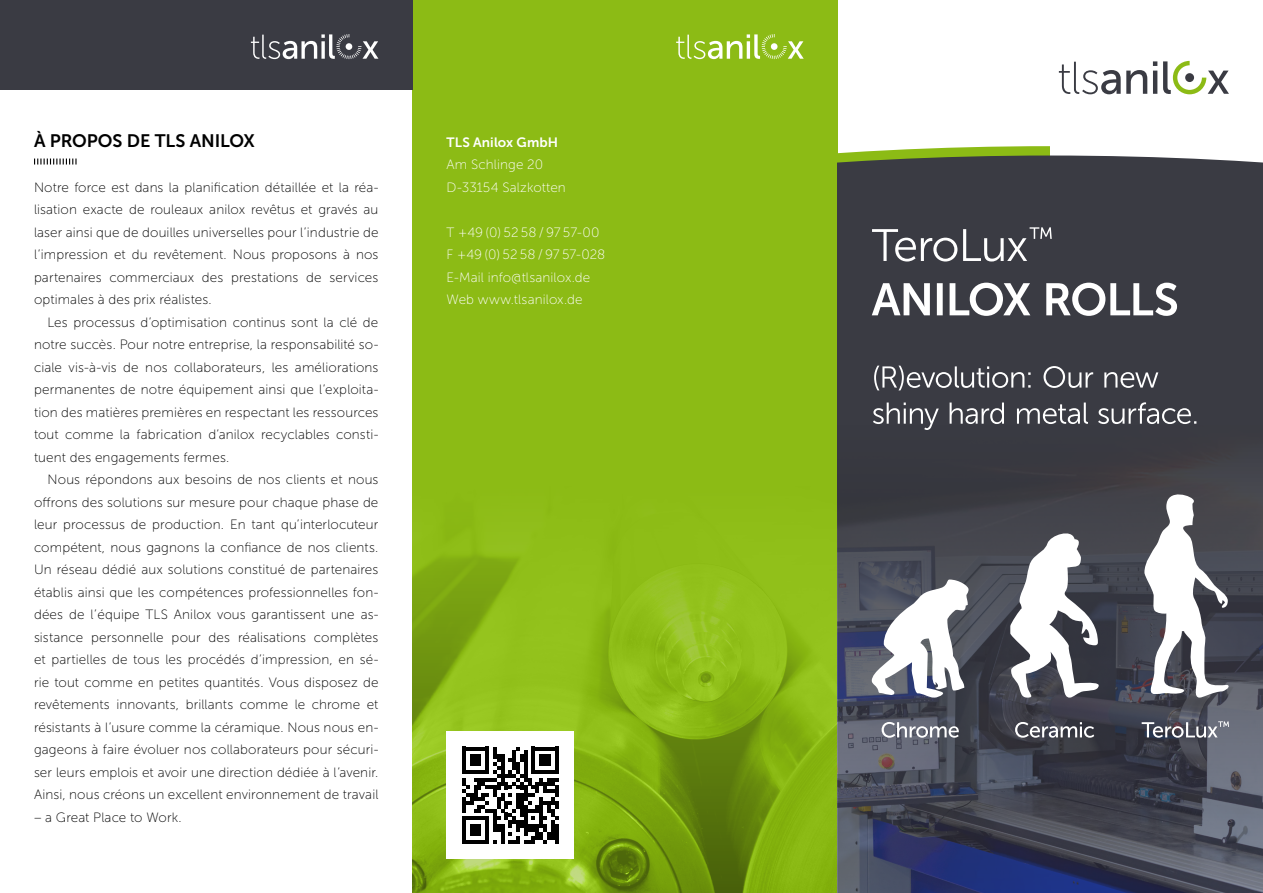
<style>
.page{position:relative;width:1263px;height:893px;background:#fff}
.page>*{position:absolute;margin:0;border:0;box-sizing:border-box;transform-origin:0 0}
.t1{font:18px "Museo Sans 700";letter-spacing:-.01em;color:#000}
.t2{font:13.5px/22.5px "Museo Sans 100";letter-spacing:.01em;color:#000;text-align:justify}
.t3{font:13.5px/22.5px "Museo Sans 100";letter-spacing:.01em;color:#fff}
.t4{font:13.5px "Museo Sans 700";letter-spacing:.01em;color:#fff}
</style>
<div class="page">
<div style="left:412px;top:0;width:426px;height:893px;background:#8cbb15"></div>
<div style="left:838px;top:156px;width:425px;height:267px;background:#3a3b43"></div>
<svg style="left:1059px;top:62px;width:88px;height:32px"></svg>
<svg style="left:1153px;top:61px;width:4px;height:5px"></svg>
<hr style="left:1153px;top:71px;width:4px;height:23px;background:#3a3b43">
<svg style="left:1163px;top:61px;width:66px;height:33px"></svg>
<svg style="left:676px;top:34px;width:128px;height:25px"></svg>
<img style="left:412px;top:484px;width:426px;height:409px">
<div style="left:446px;top:731px;width:128px;height:128px;background:#fff"></div>
<svg style="left:462px;top:747px;width:97px;height:96px"></svg>
<div style="left:0;top:0;width:412px;height:89px;background:#3a3b43"></div>
<img style="left:838px;top:423px;width:425px;height:470px">
<svg style="left:251px;top:34px;width:127px;height:25px"></svg>
<svg style="left:1010px;top:528px;width:89px;height:170px"></svg>
<svg style="left:882px;top:722px;width:77px;height:16px"></svg>
<svg style="left:872px;top:579px;width:97px;height:119px"></svg>
<svg style="left:1144px;top:487px;width:86px;height:211px"></svg>
<svg style="left:1142px;top:721px;width:87px;height:17px"></svg>
<svg style="left:1015px;top:722px;width:79px;height:16px"></svg>
<svg style="left:873px;top:402px;width:323px;height:28px;background:#5b5c63"></svg>
<svg style="left:874px;top:366px;width:284px;height:24px;background:#616268"></svg>
<svg style="left:872px;top:283px;width:305px;height:33px"></svg>
<svg style="left:872px;top:227px;width:180px;height:35px;background:#5f6067"></svg>
<svg style="left:34px;top:159px;width:43px;height:6px"></svg>
<h1 class="t1" style="left:34px;top:130px;width:222px">À PROPOS DE TLS ANILOX</h1>
<p class="t2" style="left:34px;top:176px;width:346px">Notre force est dans la planification détaillée et la réa&shy;lisation exacte de rouleaux anilox revêtus et gravés au laser ainsi que de douilles universelles pour l’industrie de l’impression et du revêtement. Nous proposons à nos partenaires commerciaux des prestations de services optimales à des prix réalistes.</p>
<p class="t2" style="left:34px;top:311px;width:346px;text-indent:14px">Les processus d’optimisation continus sont la clé de notre succès. Pour notre entreprise, la responsabilité so&shy;ciale vis-à-vis de nos collaborateurs, les améliorations permanentes de notre équipement ainsi que l’exploita&shy;tion des matières premières en respectant les ressources tout comme la fabrication d’anilox recyclables consti&shy;tuent des engagements fermes.</p>
<p class="t2" style="left:34px;top:468px;width:346px;text-indent:14px">Nous répondons aux besoins de nos clients et nous offrons des solutions sur mesure pour chaque phase de leur processus de production. En tant qu’interlocuteur compétent, nous gagnons la confiance de nos clients.<br>Un réseau dédié aux solutions constitué de partenaires établis ainsi que les compétences professionnelles fon&shy;dées de l’équipe TLS Anilox vous garantissent une as&shy;sistance personnelle pour des réalisations complètes et partielles de tous les procédés d’impression, en sé&shy;rie tout comme en petites quantités. Vous disposez de revêtements innovants, brillants comme le chrome et résistants à l’usure comme la céramique. Nous nous en&shy;gageons à faire évoluer nos collaborateurs pour sécuri&shy;ser leurs emplois et avoir une direction dédiée à l’avenir.<br>Ainsi, nous créons un excellent environnement de travail</p>
<p class="t2" style="left:34px;top:806px;width:149px">– a Great Place to Work.</p>
<p class="t4" style="left:446px;top:134px;width:113px">TLS Anilox GmbH</p>
<p class="t3" style="left:446px;top:153px;width:121px">Am Schlinge 20<br>D-33154 Salzkotten</p>
<p class="t3" style="left:446px;top:221px;width:160px">T +49 (0) 52 58 / 97 57-00<br>F +49 (0) 52 58 / 97 57-028<br>E-Mail info@tlsanilox.de<br>Web www.tlsanilox.de</p>
</div>
